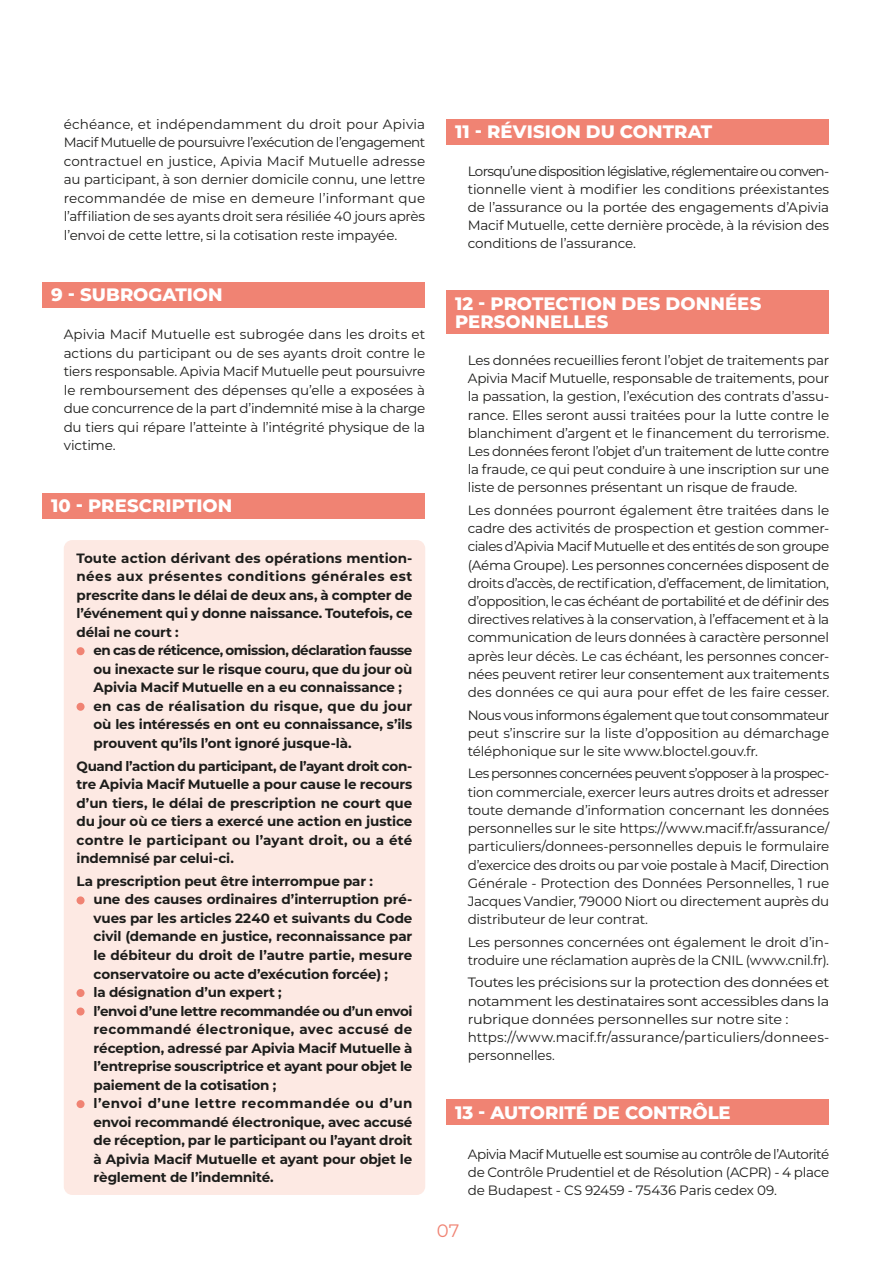
<style>
.page{position:relative;width:893px;height:1263px;background:#fff}
.page>*{position:absolute;margin:0;border:0;box-sizing:border-box;transform-origin:0 0}
.t1{font:800 18px/18px "Montserrat";letter-spacing:.005em;color:#fff}
.t2{font:18px "Montserrat";color:#f08373}
.t3{font:13.5px/18.1px "Montserrat";letter-spacing:-.015em;color:#1d1d1b;text-align:justify}
.t4{font:700 13.5px/18.5px "Montserrat";letter-spacing:-.01em;color:#1d1d1b;text-align:justify}
.t5{font:13.5px/18.1px "Montserrat";letter-spacing:-.015em;color:#1d1d1b;scale:1.07 1}
</style>
<div class="page">
<div style="left:64px;top:540px;width:361px;height:655px;background:#fde9e3;border-radius:9px"></div>
<div style="left:43px;top:282px;width:382px;height:26px;background:#f08373"></div>
<div style="left:43px;top:493px;width:382px;height:26px;background:#f08373"></div>
<div style="left:77px;top:647px;width:8px;height:8px;background:#f08373;border-radius:50%"></div>
<div style="left:77px;top:703px;width:8px;height:8px;background:#f08373;border-radius:50%"></div>
<div style="left:77px;top:896px;width:8px;height:8px;background:#f08373;border-radius:50%"></div>
<div style="left:77px;top:989px;width:8px;height:8px;background:#f08373;border-radius:50%"></div>
<div style="left:77px;top:1007px;width:8px;height:8px;background:#f08373;border-radius:50%"></div>
<div style="left:77px;top:1100px;width:8px;height:8px;background:#f08373;border-radius:50%"></div>
<div style="left:446px;top:119px;width:383px;height:26px;background:#f08373"></div>
<div style="left:446px;top:290px;width:383px;height:44px;background:#f08373"></div>
<div style="left:446px;top:1099px;width:383px;height:26px;background:#f08373"></div>
<p class="t3" style="left:64px;top:114px;width:363px">échéance, et indépendamment du droit pour Apivia Macif Mutuelle de poursuivre l’exécution de l’engagement contractuel en justice, Apivia Macif Mutuelle adresse au participant, à son dernier domicile connu, une lettre recommandée de mise en demeure l’informant que l’affiliation de ses ayants droit sera résiliée 40 jours après l’envoi de cette lettre, si la cotisation reste impayée.</p>
<h1 class="t1" style="left:455px;top:122px;width:259px">11 - RÉVISION DU CONTRAT</h1>
<p class="t3" style="left:468px;top:161px;width:363px">Lorsqu’une disposition législative, réglementaire ou conven&shy;tionnelle vient à modifier les conditions préexistantes de l’assurance ou la portée des engagements d’Apivia Macif Mutuelle, cette dernière procède, à la révision des conditions de l’assurance.</p>
<h1 class="t1" style="left:51px;top:285px;width:173px">9 - SUBROGATION</h1>
<p class="t3" style="left:64px;top:325px;width:363px">Apivia Macif Mutuelle est subrogée dans les droits et actions du participant ou de ses ayants droit contre le tiers responsable. Apivia Macif Mutuelle peut poursuivre le remboursement des dépenses qu’elle a exposées à due concurrence de la part d’indemnité mise à la charge du tiers qui répare l’atteinte à l’intégrité physique de la victime.</p>
<h1 class="t1" style="left:51px;top:496px;width:183px">10 - PRESCRIPTION</h1>
<p class="t4" style="left:77px;top:548px;width:337px">Toute action dérivant des opérations mention&shy;nées aux présentes conditions générales est prescrite dans le délai de deux ans, à compter de l’événement qui y donne naissance. Toutefois, ce délai ne court :</p>
<p class="t4" style="left:94px;top:640px;width:320px;text-align:left">en cas de réticence, omission, déclaration fausse ou inexacte sur le risque couru, que du jour où Apivia Macif Mutuelle en a eu connaissance ; en cas de réalisation du risque, que du jour où les intéressés en ont eu connaissance, s’ils prouvent qu’ils l’ont ignoré jusque-là.</p>
<p class="t4" style="left:77px;top:756px;width:337px">Quand l’action du participant, de l’ayant droit con&shy;tre Apivia Macif Mutuelle a pour cause le recours d’un tiers, le délai de prescription ne court que du jour où ce tiers a exercé une action en justice contre le participant ou l’ayant droit, ou a été indemnisé par celui-ci.</p>
<p class="t4" style="left:94px;top:871px;width:320px;text-align:left;text-indent:-17px">La prescription peut être interrompue par :<br>une des causes ordinaires d’interruption pré&shy;vues par les articles 2240 et suivants du Code civil (demande en justice, reconnaissance par le débiteur du droit de l’autre partie, mesure conservatoire ou acte d’exécution forcée) ;<br>la désignation d’un expert ;<br>l’envoi d’une lettre recommandée ou d’un envoi recommandé électronique, avec accusé de réception, adressé par Apivia Macif Mutuelle à l’entreprise souscriptrice et ayant pour objet le paiement de la cotisation ;<br>l’envoi d’une lettre recommandée ou d’un envoi recommandé électronique, avec accusé de réception, par le participant ou l’ayant droit à Apivia Macif Mutuelle et ayant pour objet le règlement de l’indemnité.</p>
<h1 class="t1" style="left:455px;top:293px;width:308px">12 - PROTECTION DES DONNÉES<br>PERSONNELLES</h1>
<p class="t3" style="left:468px;top:351px;width:363px">Les données recueillies feront l’objet de traitements par Apivia Macif Mutuelle, responsable de traitements, pour la passation, la gestion, l’exécution des contrats d’assu&shy;rance. Elles seront aussi traitées pour la lutte contre le blanchiment d’argent et le financement du terrorisme.<br>Les données feront l’objet d’un traitement de lutte contre la fraude, ce qui peut conduire à une inscription sur une liste de personnes présentant un risque de fraude.</p>
<p class="t3" style="left:468px;top:501px;width:363px">Les données pourront également être traitées dans le cadre des activités de prospection et gestion commer&shy;ciales d’Apivia Macif Mutuelle et des entités de son groupe (Aéma Groupe). Les personnes concernées disposent de droits d’accès, de rectification, d’effacement, de limitation, d’opposition, le cas échéant de portabilité et de définir des directives relatives à la conservation, à l’effacement et à la communication de leurs données à caractère personnel après leur décès. Le cas échéant, les personnes concer&shy;nées peuvent retirer leur consentement aux traitements des données ce qui aura pour effet de les faire cesser.</p>
<p class="t3" style="left:468px;top:705px;width:363px">Nous vous informons également que tout consommateur peut s’inscrire sur la liste d’opposition au démarchage téléphonique sur le site www.bloctel.gouv.fr.</p>
<p class="t3" style="left:468px;top:764px;width:363px">Les personnes concernées peuvent s’opposer à la prospec&shy;tion commerciale, exercer leurs autres droits et adresser toute demande d’information concernant les données personnelles sur le site https://www.macif.fr/assurance/ particuliers/donnees-personnelles depuis le formulaire d’exercice des droits ou par voie postale à Macif, Direction Générale - Protection des Données Personnelles, 1 rue Jacques Vandier, 79000 Niort ou directement auprès du distributeur de leur contrat.</p>
<p class="t3" style="left:468px;top:932px;width:363px">Les personnes concernées ont également le droit d’in&shy;troduire une réclamation auprès de la CNIL (www.cnil.fr).</p>
<p class="t5" style="left:468px;top:973px;width:339px">Toutes les précisions sur la protection des données et notamment les destinataires sont accessibles dans la rubrique données personnelles sur notre site : https://www.macif.fr/assurance/particuliers/donnees&shy;personnelles.</p>
<h1 class="t1" style="left:455px;top:1102px;width:277px">13 - AUTORITÉ DE CONTRÔLE</h1>
<p class="t3" style="left:468px;top:1144px;width:363px">Apivia Macif Mutuelle est soumise au contrôle de l’Autorité de Contrôle Prudentiel et de Résolution (ACPR) - 4 place de Budapest - CS 92459 - 75436 Paris cedex 09.</p>
<h1 class="t2" style="left:437px;top:1218px;width:24px">07</h1>
</div>
